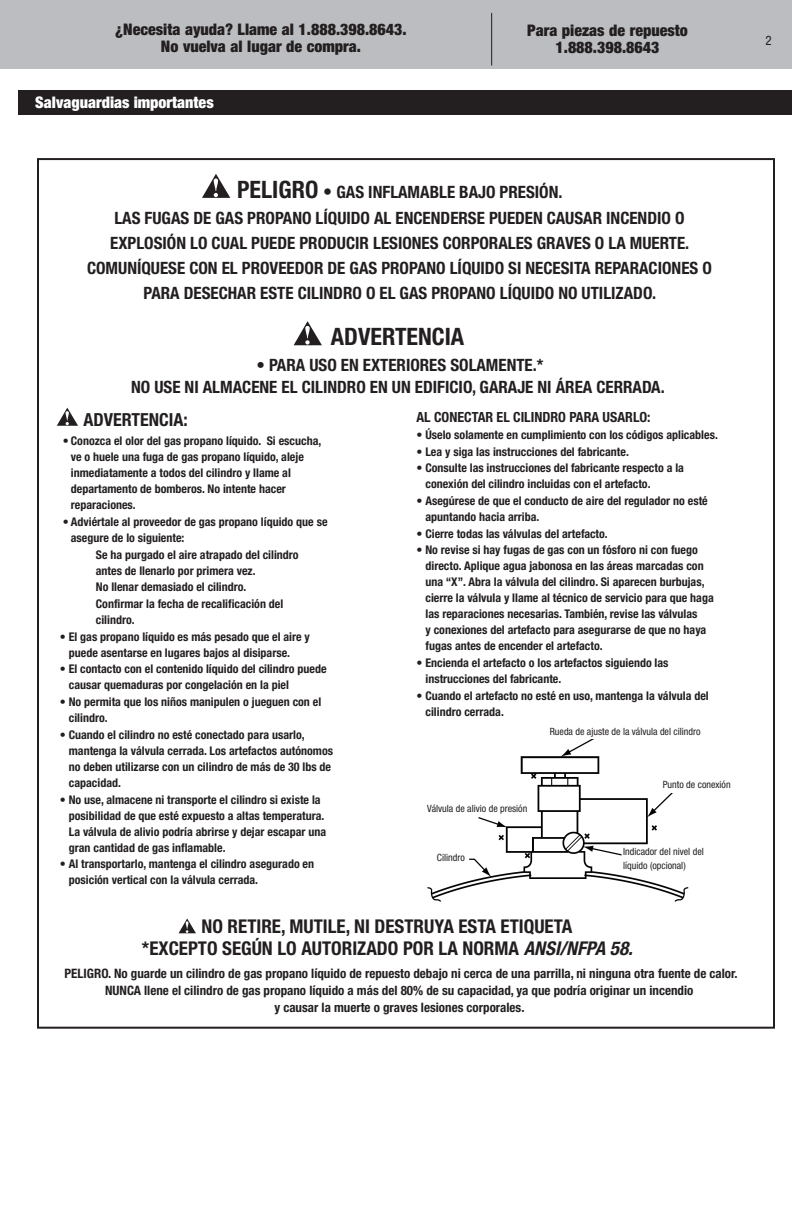
<style>
.page{position:relative;width:792px;height:1224px;background:#fff}
.page>*{position:absolute;margin:0;border:0;box-sizing:border-box;transform-origin:0 0}
.Warning{font:700 condensed 24px "Helvetica Neue LT Std";color:#231f20}
.Warning-2{font:700 condensed 19px "Helvetica Neue LT Std";color:#231f20}
.Warning-3{font:700 condensed 18px "Helvetica Neue LT Std";color:#231f20}
.Warning-4{font:700 condensed 17px/25px "Helvetica Neue LT Std";color:#231f20}
.t1{font:900 condensed 16px/17px "Helvetica Neue LT Std";color:#231f20;text-align:center}
.Section_Header{font:900 condensed 16px "Helvetica Neue LT Std";color:#fff}
.Warning-5{font:700 condensed 14px "Helvetica Neue LT Std";color:#231f20}
.Warning-6{font:700 condensed 13px "Helvetica Neue LT Std";color:#231f20}
.t2{font:condensed 13px "Helvetica Neue LT Std";color:#231f20}
.Warning-7{font:700 condensed 12px/16px "Helvetica Neue LT Std";color:#231f20}
.Warning-8{font:condensed 10px "Helvetica Neue LT Std";color:#231f20}
.s1{font-size:24px}
.s2{font-size:18px}
.s3{font-style:italic}
</style>
<div class="page">
<div style="left:0;top:0;width:792px;height:69px;background:#bcbdc0"></div>
<hr style="left:491px;top:13px;width:1px;height:53px;background:#231f20">
<div style="left:18px;top:90px;width:774px;height:25px;background:#231f20"></div>
<svg style="left:202px;top:174px;width:28px;height:24px"></svg>
<svg style="left:294px;top:345px;width:28px;height:1px"></svg>
<svg style="left:294px;top:321px;width:28px;height:24px"></svg>
<svg style="left:57px;top:408px;width:21px;height:18px"></svg>
<img style="left:427px;top:739px;width:262px;height:163px">
<div style="left:179px;top:918px;width:17px;height:16px;background:#b8b6b7"></div>
<svg style="left:179px;top:918px;width:17px;height:15px"></svg>
<div style="left:623px;top:848px;width:106px;height:26px;background:#fff"></div>
<div style="left:387px;top:805px;width:140px;height:11px;background:#fff"></div>
<div style="left:417px;top:854px;width:48px;height:14px;background:#fff"></div>
<div style="left:629px;top:781px;width:102px;height:11px;background:#fff"></div>
<p class="t1" style="left:115px;top:21px;width:293px">¿Necesita ayuda? Llame al 1.888.398.8643.<br>No vuelva al lugar de compra.</p>
<p class="t1" style="left:527px;top:22px;width:162px">Para piezas de repuesto<br>1.888.398.8643</p>
<p class="Section_Header" style="left:35px;top:93px;width:180px">Salvaguardias importantes</p>
<p class="Warning-4" style="left:237px;top:179px;width:327px"><span class="s1">PELIGRO</span> <span class="s2">•</span> GAS INFLAMABLE BAJO PRESIÓN.</p>
<p class="Warning-4" style="left:110px;top:205px;width:581px">LAS FUGAS DE GAS PROPANO LÍQUIDO AL ENCENDERSE PUEDEN CAUSAR INCENDIO O<br>EXPLOSIÓN LO CUAL PUEDE PRODUCIR LESIONES CORPORALES GRAVES O LA MUERTE.</p>
<p class="Warning-4" style="left:87px;top:256px;width:626px;text-align:center">COMUNÍQUESE CON EL PROVEEDOR DE GAS PROPANO LÍQUIDO SI NECESITA REPARACIONES O<br>PARA DESECHAR ESTE CILINDRO O EL GAS PROPANO LÍQUIDO NO UTILIZADO.</p>
<p class="Warning" style="left:331px;top:322px;width:135px">ADVERTENCIA</p>
<p class="Warning-4" style="left:256px;top:352px;width:289px">• PARA USO EN EXTERIORES SOLAMENTE.*</p>
<p class="Warning-4" style="left:131px;top:375px;width:535px">NO USE NI ALMACENE EL CILINDRO EN UN EDIFICIO, GARAJE NI ÁREA CERRADA.</p>
<p class="Warning-3" style="left:84px;top:409px;width:106px">ADVERTENCIA:</p>
<p class="Warning-7" style="left:71px;top:433px;width:252px;text-indent:-8px">• Conozca el olor del gas propano líquido. Si escucha, ve o huele una fuga de gas propano líquido, aleje inmediatamente a todos del cilindro y llame al departamento de bomberos. No intente hacer reparaciones.</p>
<p class="Warning-7" style="left:71px;top:513px;width:258px;text-indent:-8px">• Adviértale al proveedor de gas propano líquido que se asegure de lo siguiente:</p>
<p class="Warning-7" style="left:96px;top:546px;width:204px">Se ha purgado el aire atrapado del cilindro antes de llenarlo por primera vez.</p>
<p class="Warning-7" style="left:96px;top:579px;width:152px">No llenar demasiado el cilindro.</p>
<p class="Warning-7" style="left:96px;top:596px;width:189px">Confirmar la fecha de recalificación del cilindro.</p>
<p class="Warning-7" style="left:69px;top:628px;width:243px;text-indent:-9px">• El gas propano líquido es más pesado que el aire y puede asentarse en lugares bajos al disiparse.</p>
<p class="Warning-7" style="left:69px;top:661px;width:259px;text-indent:-9px">• El contacto con el contenido líquido del cilindro puede causar quemaduras por congelación en la piel</p>
<p class="Warning-7" style="left:69px;top:694px;width:254px;text-indent:-9px">• No permita que los niños manipulen o jueguen con el cilindro.</p>
<p class="Warning-7" style="left:69px;top:726px;width:266px;text-indent:-9px">• Cuando el cilindro no esté conectado para usarlo, mantenga la válvula cerrada. Los artefactos autónomos no deben utilizarse con un cilindro de más de 30 lbs de capacidad.</p>
<p class="Warning-7" style="left:69px;top:791px;width:259px;text-indent:-9px">• No use, almacene ni transporte el cilindro si existe la posibilidad de que esté expuesto a altas temperatura.<br>La válvula de alivio podría abrirse y dejar escapar una gran cantidad de gas inflamable.</p>
<p class="Warning-7" style="left:69px;top:856px;width:247px;text-indent:-9px">• Al transportarlo, mantenga el cilindro asegurado en posición vertical con la válvula cerrada.</p>
<p class="Warning-5" style="left:417px;top:409px;width:236px">AL CONECTAR EL CILINDRO PARA USARLO:</p>
<p class="Warning-7" style="left:417px;top:426px;width:303px">• Úselo solamente en cumplimiento con los códigos aplicables.</p>
<p class="Warning-7" style="left:417px;top:443px;width:214px">• Lea y siga las instrucciones del fabricante.</p>
<p class="Warning-7" style="left:426px;top:460px;width:260px;text-indent:-9px">• Consulte las instrucciones del fabricante respecto a la conexión del cilindro incluidas con el artefacto.</p>
<p class="Warning-7" style="left:426px;top:493px;width:284px;text-indent:-9px">• Asegúrese de que el conducto de aire del regulador no esté apuntando hacia arriba.</p>
<p class="Warning-7" style="left:417px;top:525px;width:193px">• Cierre todas las válvulas del artefacto.</p>
<p class="Warning-7" style="left:426px;top:542px;width:290px;text-indent:-9px">• No revise si hay fugas de gas con un fósforo ni con fuego directo. Aplique agua jabonosa en las áreas marcadas con una “X”. Abra la válvula del cilindro. Si aparecen burbujas, cierre la válvula y llame al técnico de servicio para que haga las reparaciones necesarias. También, revise las válvulas<br>y conexiones del artefacto para asegurarse de que no haya fugas antes de encender el artefacto.</p>
<p class="Warning-7" style="left:426px;top:655px;width:245px;text-indent:-9px">• Encienda el artefacto o los artefactos siguiendo las instrucciones del fabricante.</p>
<p class="Warning-7" style="left:426px;top:687px;width:285px;text-indent:-9px">• Cuando el artefacto no esté en uso, mantenga la válvula del cilindro cerrada.</p>
<p class="Warning-8" style="left:550px;top:725px;width:152px">Rueda de ajuste de la válvula del cilindro</p>
<p class="Warning-8" style="left:427px;top:803px;width:102px">Válvula de alivio de presión</p>
<p class="Warning-8" style="left:437px;top:852px;width:29px">Cilindro</p>
<p class="Warning-8" style="left:663px;top:779px;width:69px">Punto de conexión</p>
<p class="Warning-8" style="left:623px;top:846px;width:82px">Indicador del nivel del</p>
<p class="Warning-8" style="left:623px;top:860px;width:64px">líquido (opcional)</p>
<p class="Warning-2" style="left:202px;top:915px;width:372px">NO RETIRE, MUTILE, NI DESTRUYA ESTA ETIQUETA</p>
<p class="Warning-2" style="left:142px;top:937px;width:492px">*EXCEPTO SEGÚN LO AUTORIZADO POR LA NORMA <span class="s3">ANSI/NFPA 58.</span></p>
<p class="Warning-6" style="left:65px;top:966px;width:675px">PELIGRO. No guarde un cilindro de gas propano líquido de repuesto debajo ni cerca de una parrilla, ni ninguna otra fuente de calor.</p>
<p class="Warning-6" style="left:105px;top:982px;width:590px">NUNCA llene el cilindro de gas propano líquido a más del 80% de su capacidad, ya que podría originar un incendio</p>
<p class="Warning-6" style="left:274px;top:999px;width:252px">y causar la muerte o graves lesiones corporales.</p>
<p class="t2" style="left:765px;top:33px;width:8px">2</p>
</div>
